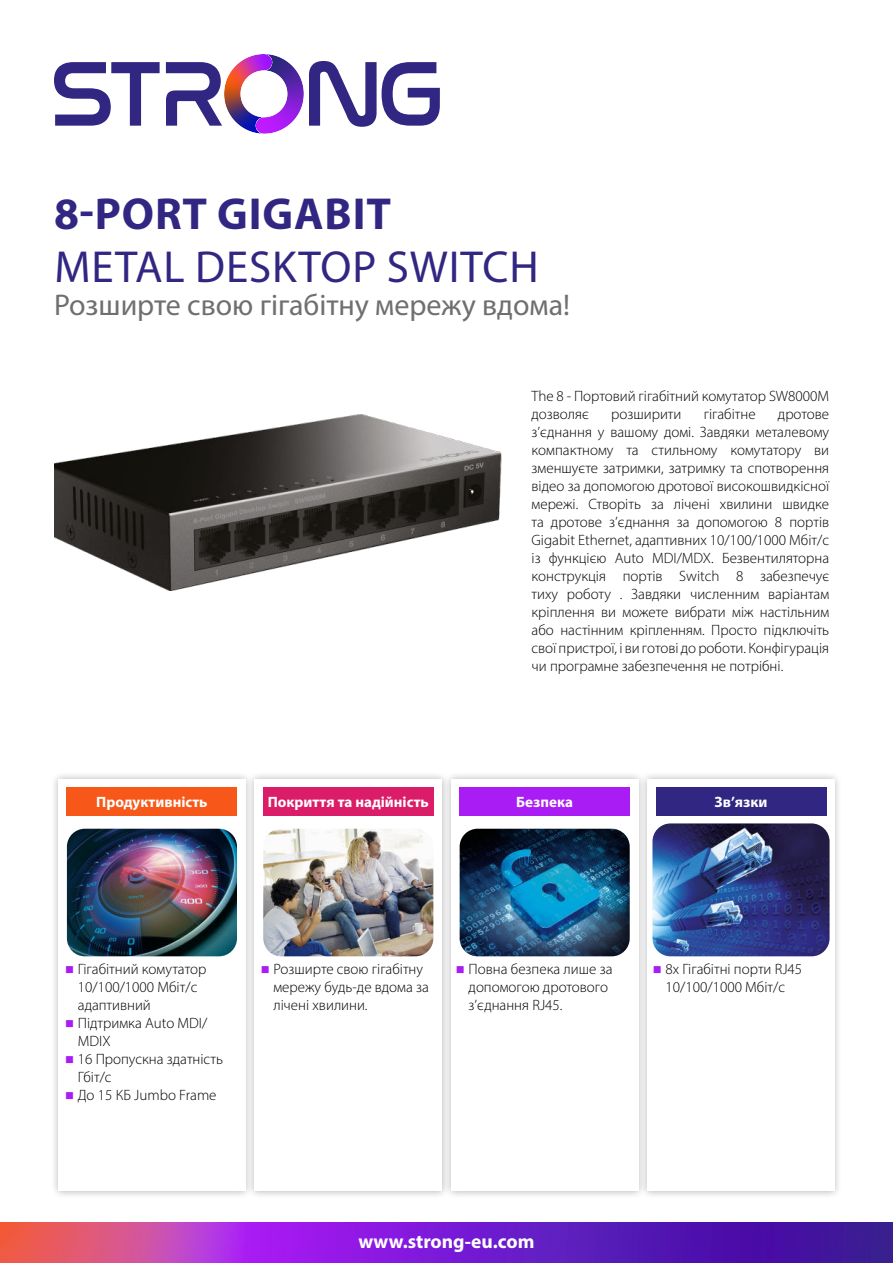
<style>
.page{position:relative;width:893px;height:1263px;background:#fff}
.page>*{position:absolute;margin:0;border:0;box-sizing:border-box;transform-origin:0 0}
.t1{font:45px "Myriad Pro";letter-spacing:.02em;color:#312782}
.t2{font:700 45px "Myriad Pro";letter-spacing:.02em;color:#312782}
.t3{font:30px "Myriad Pro";color:#706f6f}
.t4{font:700 19.5px "Myriad Pro";color:#fff}
.t5{font:300 15px/18px "Myriad Pro";color:#000}
.t6{font:700 15px "Myriad Pro";color:#fff}
</style>
<div class="page">
<img style="left:0;top:1222px;width:893px;height:41px">
<svg style="left:54px;top:62px;width:106px;height:64px"></svg>
<svg style="left:309px;top:61px;width:131px;height:66px"></svg>
<svg style="left:166px;top:54px;width:121px;height:80px"></svg>
<div style="left:50px;top:771px;width:204px;height:428px;background:#000;opacity:.3"></div>
<div style="left:58px;top:779px;width:187px;height:412px;background:#fff"></div>
<div style="left:246px;top:771px;width:204px;height:428px;background:#000;opacity:.3"></div>
<div style="left:255px;top:779px;width:187px;height:412px;background:#fff"></div>
<div style="left:443px;top:771px;width:203px;height:428px;background:#000;opacity:.3"></div>
<div style="left:451px;top:779px;width:187px;height:412px;background:#fff"></div>
<div style="left:639px;top:771px;width:204px;height:428px;background:#000;opacity:.3"></div>
<div style="left:647px;top:779px;width:188px;height:412px;background:#fff"></div>
<img style="left:460px;top:829px;width:170px;height:127px">
<img style="left:263px;top:829px;width:170px;height:127px">
<img style="left:652px;top:823px;width:178px;height:133px">
<img style="left:67px;top:829px;width:170px;height:127px">
<img style="left:54px;top:415px;width:448px;height:176px">
<div style="left:67px;top:787px;width:170px;height:29px;background:#f75819"></div>
<div style="left:263px;top:787px;width:170px;height:29px;background:#db1d69"></div>
<div style="left:460px;top:787px;width:170px;height:29px;background:#a91cf4"></div>
<div style="left:656px;top:787px;width:170px;height:29px;background:#312782"></div>
<h1 class="t2" style="left:54px;top:198px;width:339px">8-PORT GIGABIT</h1>
<h1 class="t1" style="left:54px;top:250px;width:486px">METAL DESKTOP SWITCH</h1>
<h2 class="t3" style="left:54px;top:293px;width:518px">Розширте свою гігабітну мережу вдома!</h2>
<p class="t5" style="left:531px;top:387px;width:299px">The 8 - Портовий гігабітний комутатор SW8000M дозволяє</p>
<p class="t5" style="left:611px;top:405px;width:72px">розширити</p>
<p class="t5" style="left:704px;top:405px;width:53px">гігабітне</p>
<p class="t5" style="left:531px;top:405px;width:299px;text-align:justify;text-indent:246px">дротове з’єднання у вашому домі. Завдяки металевому компактному та стильному комутатору ви зменшуєте затримки, затримку та спотворення відео за допомогою дротової високошвидкісної мережі. Створіть за лічені хвилини швидке та дротове з’єднання за допомогою 8 портів Gigabit Ethernet, адаптивних 10/100/1000 Мбіт/с із функцією Auto MDI/MDX. Безвентиляторна конструкція портів Switch 8 забезпечує тиху роботу . Завдяки численним варіантам кріплення ви можете вибрати між настільним або настінним кріпленням. Просто підключіть свої пристрої, і ви готові до роботи. Конфігурація чи програмне забезпечення не потрібні.</p>
<p class="t6" style="left:96px;top:797px;width:113px">Продуктивність</p>
<p class="t6" style="left:268px;top:797px;width:163px">Покриття та надійність</p>
<p class="t6" style="left:516px;top:797px;width:58px">Безпека</p>
<p class="t6" style="left:715px;top:797px;width:54px">Зв’язки</p>
<p class="t5" style="left:78px;top:961px;width:147px">Гігабітний комутатор<br>10/100/1000 Мбіт/с адаптивний<br>Підтримка Auto MDI/<br>MDIX<br>16 Пропускна здатність<br>Гбіт/с<br>До 15 КБ Jumbo Frame</p>
<p class="t5" style="left:273px;top:961px;width:157px">Розширте свою гігабітну мережу будь-де вдома за лічені хвилини.</p>
<p class="t5" style="left:469px;top:961px;width:145px">Повна безпека лише за допомогою дротового з’єднання RJ45.</p>
<p class="t5" style="left:666px;top:961px;width:138px">8x Гігабітні порти RJ45<br>10/100/1000 Мбіт/с</p>
<h3 class="t4" style="left:358px;top:1234px;width:178px">www.strong-eu.com</h3>
</div>
